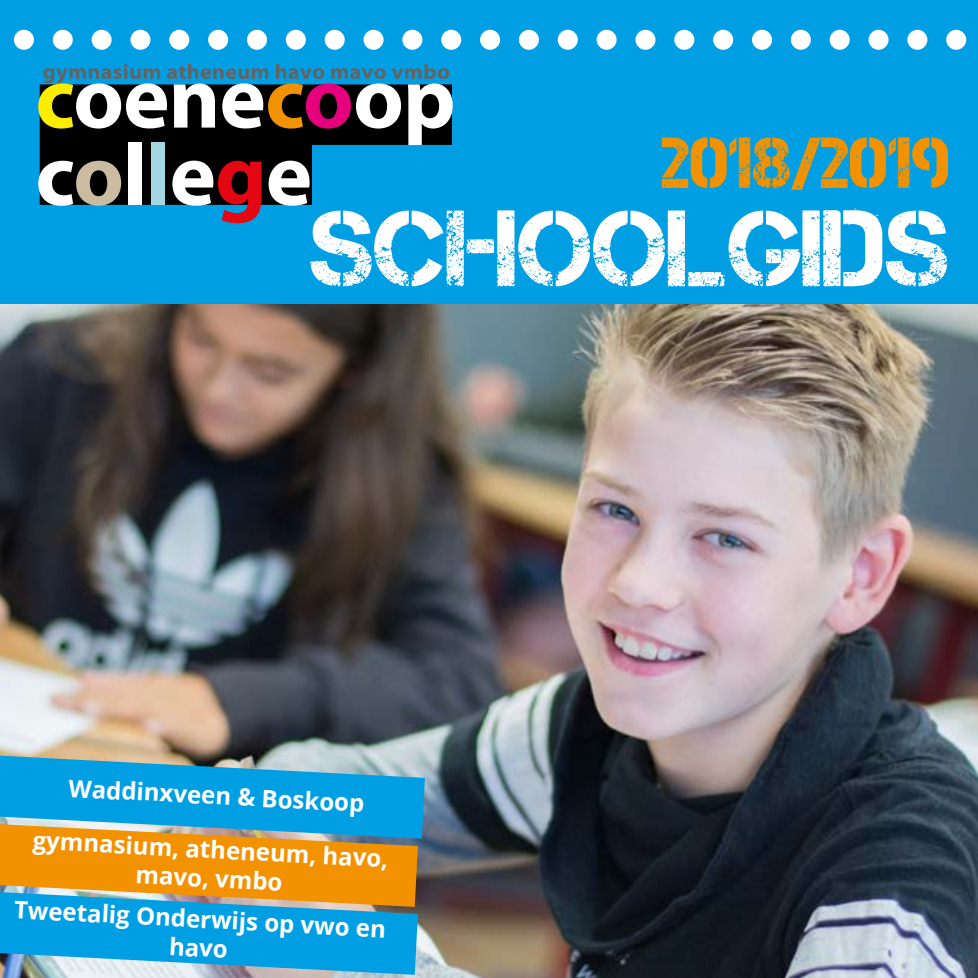
<style>
.page{position:relative;width:978px;height:978px;background:#fff}
.page>*{position:absolute;margin:0;border:0;box-sizing:border-box;transform-origin:0 0}
.t1{font:108px "Captureit";color:#fff}
.t2{font:72px "Captureit";color:#f39200}
.t3{font:700 24px/28.8px "Open Sans";color:#fff;text-align:center}
</style>
<div class="page">
<div style="left:0;top:0;width:978px;height:597px;background:#009fe3"></div>
<img style="left:0;top:304px;width:978px;height:674px">
<svg style="left:40px;top:145px;width:381px;height:60px"></svg>
<svg style="left:38px;top:161px;width:83px;height:45px;background:#81817a"></svg>
<div style="left:128px;top:142px;width:14px;height:63px;background:#fff"></div>
<div style="left:152px;top:142px;width:13px;height:63px;background:#a3d8e3"></div>
<svg style="left:172px;top:161px;width:90px;height:62px"></svg>
<svg style="left:269px;top:161px;width:41px;height:45px;background:#a7aaac"></svg>
<svg style="left:38px;top:64px;width:415px;height:81px"></svg>
<div style="left:402px;top:30px;width:20px;height:20px;background:#fff;border-radius:50%"></div>
<div style="left:441px;top:30px;width:20px;height:20px;background:#fff;border-radius:50%"></div>
<div style="left:480px;top:30px;width:20px;height:20px;background:#fff;border-radius:50%"></div>
<div style="left:519px;top:30px;width:20px;height:20px;background:#fff;border-radius:50%"></div>
<div style="left:558px;top:30px;width:20px;height:20px;background:#fff;border-radius:50%"></div>
<div style="left:597px;top:30px;width:20px;height:20px;background:#fff;border-radius:50%"></div>
<div style="left:635px;top:30px;width:20px;height:20px;background:#fff;border-radius:50%"></div>
<div style="left:674px;top:30px;width:20px;height:20px;background:#fff;border-radius:50%"></div>
<div style="left:713px;top:30px;width:20px;height:20px;background:#fff;border-radius:50%"></div>
<div style="left:752px;top:30px;width:20px;height:20px;background:#fff;border-radius:50%"></div>
<div style="left:791px;top:30px;width:20px;height:20px;background:#fff;border-radius:50%"></div>
<div style="left:830px;top:30px;width:20px;height:20px;background:#fff;border-radius:50%"></div>
<div style="left:869px;top:30px;width:20px;height:20px;background:#fff;border-radius:50%"></div>
<div style="left:907px;top:30px;width:20px;height:20px;background:#fff;border-radius:50%"></div>
<div style="left:946px;top:30px;width:20px;height:20px;background:#fff;border-radius:50%"></div>
<div style="left:208px;top:30px;width:20px;height:20px;background:#fff;border-radius:50%"></div>
<div style="left:247px;top:30px;width:20px;height:20px;background:#fff;border-radius:50%"></div>
<div style="left:286px;top:30px;width:20px;height:20px;background:#fff;border-radius:50%"></div>
<div style="left:325px;top:30px;width:20px;height:20px;background:#fff;border-radius:50%"></div>
<div style="left:364px;top:30px;width:20px;height:20px;background:#fff;border-radius:50%"></div>
<div style="left:130px;top:30px;width:20px;height:20px;background:#fff;border-radius:50%"></div>
<div style="left:169px;top:30px;width:20px;height:20px;background:#fff;border-radius:50%"></div>
<div style="left:14px;top:30px;width:20px;height:20px;background:#fff;border-radius:50%"></div>
<div style="left:53px;top:30px;width:20px;height:20px;background:#fff;border-radius:50%"></div>
<div style="left:92px;top:30px;width:20px;height:20px;background:#fff;border-radius:50%"></div>
<svg style="left:0;top:756px;width:425px;height:219px;background:#62a09d"></svg>
<h2 class="t2" style="left:662px;top:123px;width:290px">2018/2019</h2>
<h1 class="t1" style="left:310px;top:188px;width:641px">SCHOOLGIDS</h1>
<p class="t3" style="left:69px;top:773px;width:298px;rotate:3deg">Waddinxveen &amp; Boskoop</p>
<p class="t3" style="left:34px;top:825px;width:357px;rotate:3deg">gymnasium, atheneum, havo, mavo, vmbo</p>
<p class="t3" style="left:15px;top:894px;width:374px;rotate:3deg">Tweetalig Onderwijs op vwo en havo</p>
</div>
